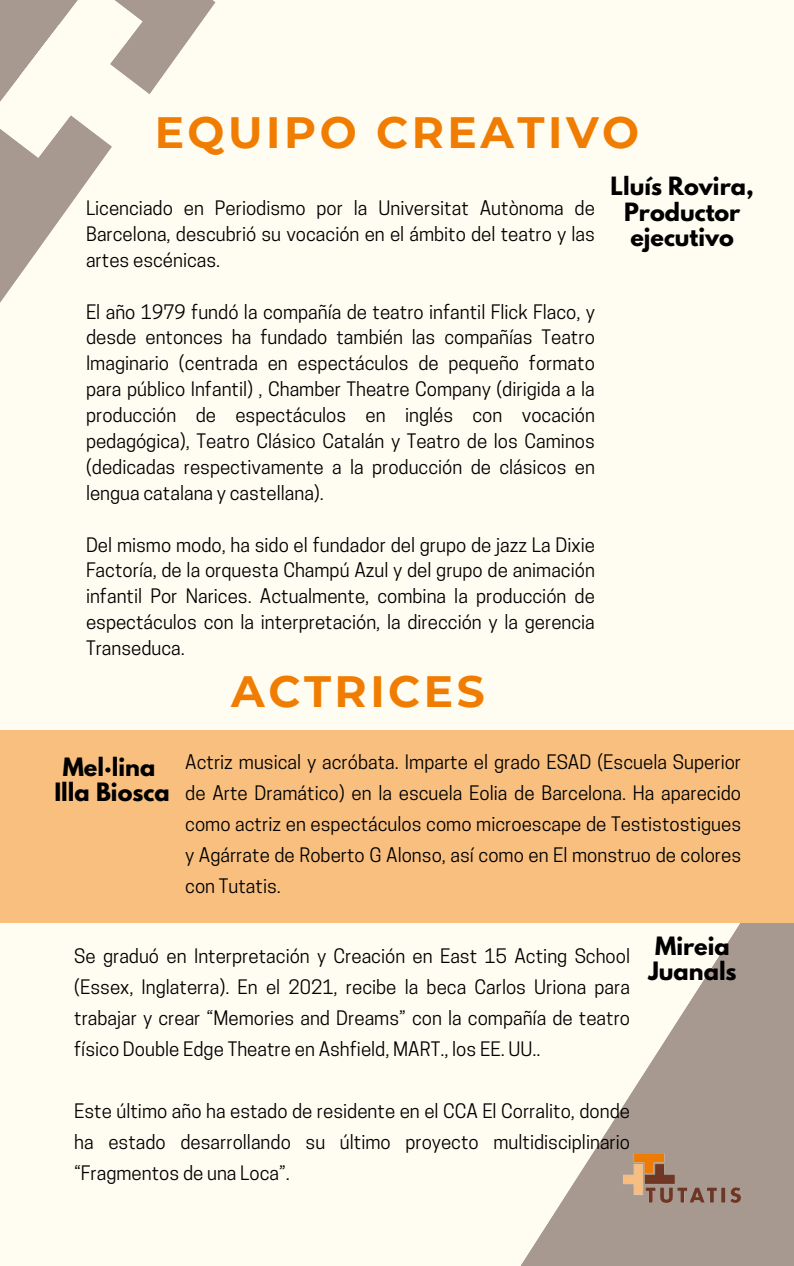
<style>
.page{position:relative;width:794px;height:1266px;background:#fff}
.page>*{position:absolute;margin:0;border:0;box-sizing:border-box;transform-origin:0 0}
.t1{font:700 43.8px "Montserrat";letter-spacing:.08em;color:#f07d02}
.t2{font:700 22.35px/25.3px "League Spartan";color:#000;text-align:center}
.t3{font:700 22.27px/25.3px "League Spartan";color:#000;text-align:center}
.t4{font:18.75px/25.9px "Cooper Hewitt";color:#000;text-align:justify}
</style>
<div class="page">
<div style="left:0;top:0;width:793px;height:1266px;background:#fffdf1"></div>
<svg style="left:520px;top:923px;width:273px;height:343px;fill:#a7998f"></svg>
<svg style="left:0;top:0;width:215px;height:303px"></svg>
<img style="left:623px;top:1153px;width:117px;height:49px">
<svg style="left:0;top:0;width:152px;height:158px"></svg>
<div style="left:0;top:730px;width:793px;height:193px;background:#f8bf7f"></div>
<h1 class="t1" style="left:155px;top:105px;width:485px">EQUIPO CREATIVO</h1>
<p class="t4" style="left:86px;top:197px;width:510px">Licenciado en Periodismo por la Universitat Autònoma de Barcelona, descubrió su vocación en el ámbito del teatro y las artes escénicas.</p>
<p class="t4" style="left:86px;top:301px;width:510px">El año 1979 fundó la compañía de teatro infantil Flick Flaco, y desde entonces ha fundado también las compañías Teatro Imaginario (centrada en espectáculos de pequeño formato para público Infantil) , Chamber Theatre Company (dirigida a la producción de espectáculos en inglés con vocación pedagógica), Teatro Clásico Catalán y Teatro de los Caminos (dedicadas respectivamente a la producción de clásicos en lengua catalana y castellana).</p>
<p class="t4" style="left:86px;top:534px;width:510px">Del mismo modo, ha sido el fundador del grupo de jazz La Dixie Factoría, de la orquesta Champú Azul y del grupo de animación infantil Por Narices. Actualmente, combina la producción de espectáculos con la interpretación, la dirección y la gerencia Transeduca.</p>
<h1 class="t1" style="left:231px;top:664px;width:255px">ACTRICES</h1>
<p class="t3" style="left:610px;top:177px;width:145px">Lluís Rovira,<br>Productor ejecutivo</p>
<p class="t2" style="left:54px;top:757px;width:117px">Mel·lina<br>Illa Biosca</p>
<p class="t4" style="left:185px;top:749px;width:557px;line-height:30.9px">Actriz musical y acróbata. Imparte el grado ESAD (Escuela Superior de Arte Dramático) en la escuela Eolia de Barcelona. Ha aparecido como actriz en espectáculos como microescape de Testistostigues y Agárrate de Roberto G Alonso, así como en El monstruo de colores con Tutatis.</p>
<p class="t4" style="left:74px;top:943px;width:557px;line-height:30.9px">Se graduó en Interpretación y Creación en East 15 Acting School (Essex, Inglaterra). En el 2021, recibe la beca Carlos Uriona para trabajar y crear “Memories and Dreams” con la compañía de teatro físico Double Edge Theatre en Ashfield, MART., los EE. UU..</p>
<p class="t4" style="left:74px;top:1097px;width:557px;line-height:30.9px">Este último año ha estado de residente en el CCA El Corralito, donde ha estado desarrollando su último proyecto multidisciplinario “Fragmentos de una Loca”.</p>
<p class="t2" style="left:648px;top:936px;width:90px">Mireia<br>Juanals</p>
</div>
